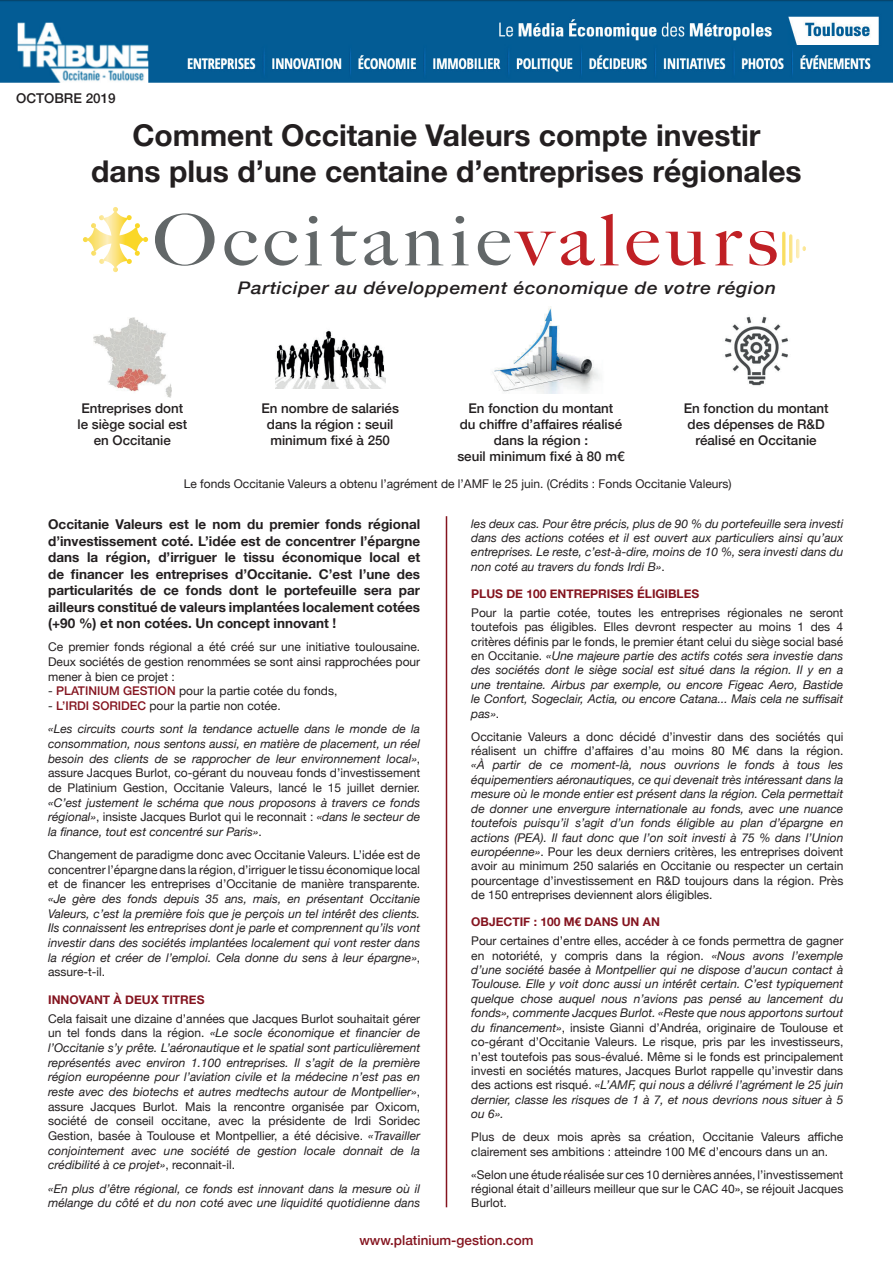
<style>
.page{position:relative;width:893px;height:1263px;background:#fff}
.page>*{position:absolute;margin:0;border:0;box-sizing:border-box;transform-origin:0 0}
.t1{font:700 30px/36px "Helvetica Neue";color:#231f20;text-align:center}
.t2{font:italic 500 17.4px "Helvetica Neue";letter-spacing:.03em;color:#231f20;scale:1.1 1}
.t3{font:700 13.5px/16.5px "Helvetica Neue";color:#231f20;text-align:justify}
.t4{font:500 13.5px "Helvetica Neue";color:#84141f}
.t5{font:500 13.5px "Helvetica Neue";color:#231f20}
.t6{font:500 13.35px/16px "Helvetica Neue";color:#231f20;text-align:center}
.t7{font:italic 12px/14.4px "Helvetica Neue";color:#231f20;text-align:justify}
.t8{font:12px/14.7px "Helvetica Neue";color:#231f20;text-align:justify}
.t9{font:700 12px "Helvetica Neue";color:#84141f}
.s1{font-style:normal}
.s2{font-weight:500;color:#84141f}
.s3{font-weight:500;font-style:normal;color:#84141f}
.s4{font-style:italic}
</style>
<div class="page">
<img style="left:0;top:0;width:893px;height:83px">
<svg style="left:83px;top:207px;width:65px;height:65px"></svg>
<svg style="left:155px;top:213px;width:60px;height:53px"></svg>
<svg style="left:224px;top:231px;width:34px;height:35px"></svg>
<svg style="left:265px;top:231px;width:33px;height:35px"></svg>
<svg style="left:305px;top:216px;width:17px;height:49px"></svg>
<svg style="left:331px;top:225px;width:26px;height:40px"></svg>
<svg style="left:364px;top:231px;width:34px;height:34px"></svg>
<svg style="left:405px;top:231px;width:38px;height:34px"></svg>
<svg style="left:452px;top:216px;width:17px;height:49px"></svg>
<svg style="left:478px;top:214px;width:141px;height:52px"></svg>
<svg style="left:626px;top:231px;width:33px;height:34px"></svg>
<svg style="left:665px;top:232px;width:41px;height:34px"></svg>
<svg style="left:715px;top:231px;width:27px;height:34px"></svg>
<svg style="left:749px;top:231px;width:28px;height:34px"></svg>
<svg style="left:782px;top:232px;width:3px;height:34px"></svg>
<svg style="left:789px;top:234px;width:3px;height:29px"></svg>
<hr style="left:796px;top:239px;width:3px;height:19px;background:#fcedb4;border-radius:2px">
<svg style="left:802px;top:246px;width:4px;height:5px"></svg>
<img style="left:492px;top:306px;width:108px;height:87px">
<img style="left:275px;top:330px;width:110px;height:59px">
<img style="left:94px;top:318px;width:77px;height:80px">
<img style="left:725px;top:316px;width:63px;height:70px">
<hr style="left:446px;top:516px;width:1px;height:691px;background:#84141f">
<p class="t5" style="left:16px;top:88px;width:101px">OCTOBRE 2019</p>
<h1 class="t1" style="left:91px;top:118px;width:712px">Comment Occitanie Valeurs compte investir<br>dans plus d’une centaine d’entreprises régionales</h1>
<h2 class="t2" style="left:238px;top:273px;width:491px">Participer au développement économique de votre région</h2>
<p class="t6" style="left:261px;top:399px;width:139px">En nombre de salariés dans la région : seuil minimum fixé à 250</p>
<p class="t6" style="left:77px;top:399px;width:111px">Entreprises dont le siège social est en Occitanie</p>
<p class="t6" style="left:684px;top:399px;width:146px">En fonction du montant des dépenses de R&amp;D réalisé en Occitanie</p>
<p class="t6" style="left:457px;top:399px;width:169px">En fonction du montant<br>du chiffre d’affaires réalisé dans la région :<br>seuil minimum fixé à 80 m€</p>
<p class="t8" style="left:184px;top:477px;width:549px">Le fonds Occitanie Valeurs a obtenu l’agrément de l’AMF le 25 juin. (Crédits : Fonds Occitanie Valeurs)</p>
<p class="t7" style="left:471px;top:517px;width:374px">les deux cas. Pour être précis, plus de 90 % du portefeuille sera investi dans des actions cotées et il est ouvert aux particuliers ainsi qu’aux entreprises. Le reste, c’est-à-dire, moins de 10 %, sera investi dans du non coté au travers du fonds Irdi B»<span class="s1">.</span></p>
<p class="t9" style="left:471px;top:584px;width:230px">PLUS DE 100 ENTREPRISES ÉLIGIBLES</p>
<p class="t7" style="left:471px;top:606px;width:374px"><span class="s1">Pour la partie cotée, toutes les entreprises régionales ne seront toutefois pas éligibles. Elles devront respecter au moins 1 des 4 critères définis par le fonds, le premier étant celui du siège social basé en Occitanie.</span> «Une majeure partie des actifs cotés sera investie dans des sociétés dont le siège social est situé dans la région. Il y en a une trentaine. Airbus par exemple, ou encore Figeac Aero, Bastide le Confort, Sogeclair, Actia, ou encore Catana... Mais cela ne suffisait pas»<span class="s1">.</span></p>
<p class="t8" style="left:471px;top:730px;width:374px">Occitanie Valeurs a donc décidé d’investir dans des sociétés qui réalisent un chiffre d’affaires d’au moins 80 M€ dans la région.</p>
<p class="t7" style="left:471px;top:759px;width:374px">«À partir de ce moment-là, nous ouvrions le fonds à tous les équipementiers aéronautiques, ce qui devenait très intéressant dans la mesure où le monde entier est présent dans la région. Cela permettait de donner une envergure internationale au fonds, avec une nuance toutefois puisqu’il s’agit d’un fonds éligible au plan d’épargne en actions (PEA). Il faut donc que l’on soit investi à 75 % dans l’Union européenne»<span class="s1">. Pour les deux derniers critères, les entreprises doivent avoir au minimum 250 salariés en Occitanie ou respecter un certain pourcentage d’investissement en R&amp;D toujours dans la région. Près de 150 entreprises deviennent alors éligibles.</span></p>
<p class="t9" style="left:471px;top:913px;width:190px">OBJECTIF : 100 M€ DANS UN AN</p>
<p class="t7" style="left:471px;top:934px;width:374px"><span class="s1">Pour certaines d’entre elles, accéder à ce fonds permettra de gagner en notoriété, y compris dans la région.</span> «Nous avons l’exemple d’une société basée à Montpellier qui ne dispose d’aucun contact à Toulouse. Elle y voit donc aussi un intérêt certain. C’est typiquement quelque chose auquel nous n’avions pas pensé au lancement du fonds», commente Jacques Burlot. «Reste que nous apportons surtout du financement»<span class="s1">, insiste Gianni d’Andréa, originaire de Toulouse et co-gérant d’Occitanie Valeurs. Le risque, pris par les investisseurs, n’est toutefois pas sous-évalué. Même si le fonds est principalement investi en sociétés matures, Jacques Burlot rappelle qu’investir dans des actions est risqué.</span> «L’AMF, qui nous a délivré l’agrément le 25 juin dernier, classe les risques de 1 à 7, et nous devrions nous situer à 5 ou 6».</p>
<p class="t8" style="left:471px;top:1130px;width:374px">Plus de deux mois après sa création, Occitanie Valeurs affiche clairement ses ambitions : atteindre 100 M€ d’encours dans un an.</p>
<p class="t8" style="left:471px;top:1168px;width:374px">«Selon une étude réalisée sur ces 10 dernières années, l’investissement régional était d’ailleurs meilleur que sur le CAC 40», se réjouit Jacques Burlot.</p>
<p class="t4" style="left:359px;top:1230px;width:176px">www.platinium-gestion.com</p>
<p class="t3" style="left:48px;top:517px;width:374px">Occitanie Valeurs est le nom du premier fonds régional d’investissement coté. L’idée est de concentrer l’épargne dans la région, d’irriguer le tissu économique local et de financer les entreprises d’Occitanie. C’est l’une des particularités de ce fonds dont le portefeuille sera par ailleurs constitué de valeurs implantées localement cotées (+90 %) et non cotées. Un concept innovant !</p>
<p class="t8" style="left:48px;top:640px;width:374px">Ce premier fonds régional a été créé sur une initiative toulousaine.<br>Deux sociétés de gestion renommées se sont ainsi rapprochées pour mener à bien ce projet :</p>
<p class="t8" style="left:48px;top:684px;width:291px">- <span class="s2">PLATINIUM GESTION</span> pour la partie cotée du fonds,</p>
<p class="t7" style="left:48px;top:695px;width:373px;line-height:23.1px"><span class="s1">-</span> <span class="s3">L’IRDI SORIDEC</span> <span class="s1">pour la partie non cotée.<br></span>«Les circuits courts sont la tendance actuelle dans le monde de la</p>
<p class="t8" style="left:48px;top:737px;width:374px"><span class="s4">consommation, nous sentons aussi, en matière de placement, un réel besoin des clients de se rapprocher de leur environnement local»</span>, assure Jacques Burlot, co-gérant du nouveau fonds d’investissement de Platinium Gestion, Occitanie Valeurs, lancé le 15 juillet dernier.</p>
<p class="t7" style="left:48px;top:795px;width:374px">«C’est justement le schéma que nous proposons à travers ce fonds régional»<span class="s1">, insiste Jacques Burlot qui le reconnait :</span> «dans le secteur de la finance, tout est concentré sur Paris»<span class="s1">.</span></p>
<p class="t8" style="left:48px;top:848px;width:374px">Changement de paradigme donc avec Occitanie Valeurs. L’idée est de concentrer l’épargne dans la région, d’irriguer le tissu économique local et de financer les entreprises d’Occitanie de manière transparente.</p>
<p class="t7" style="left:48px;top:892px;width:374px">«Je gère des fonds depuis 35 ans, mais, en présentant Occitanie Valeurs, c’est la première fois que je perçois un tel intérêt des clients.<br>Ils connaissent les entreprises dont je parle et comprennent qu’ils vont investir dans des sociétés implantées localement qui vont rester dans la région et créer de l’emploi. Cela donne du sens à leur épargne»<span class="s1">, assure-t-il.</span></p>
<p class="t9" style="left:48px;top:990px;width:158px">INNOVANT À DEUX TITRES</p>
<p class="t7" style="left:48px;top:1012px;width:374px"><span class="s1">Cela faisait une dizaine d’années que Jacques Burlot souhaitait gérer un tel fonds dans la région.</span> «Le socle économique et financier de l’Occitanie s’y prête. L’aéronautique et le spatial sont particulièrement représentés avec environ 1.100 entreprises. Il s’agit de la première région européenne pour l’aviation civile et la médecine n’est pas en reste avec des biotechs et autres medtechs autour de Montpellier»<span class="s1">, assure Jacques Burlot. Mais la rencontre organisée par Oxicom, société de conseil occitane, avec la présidente de Irdi Soridec Gestion, basée à Toulouse et Montpellier, a été décisive.</span> «Travailler conjointement avec une société de gestion locale donnait de la crédibilité à ce projet»<span class="s1">, reconnait-il.</span></p>
<p class="t7" style="left:48px;top:1181px;width:374px">«En plus d’être régional, ce fonds est innovant dans la mesure où il mélange du côté et du non coté avec une liquidité quotidienne dans</p>
</div>
